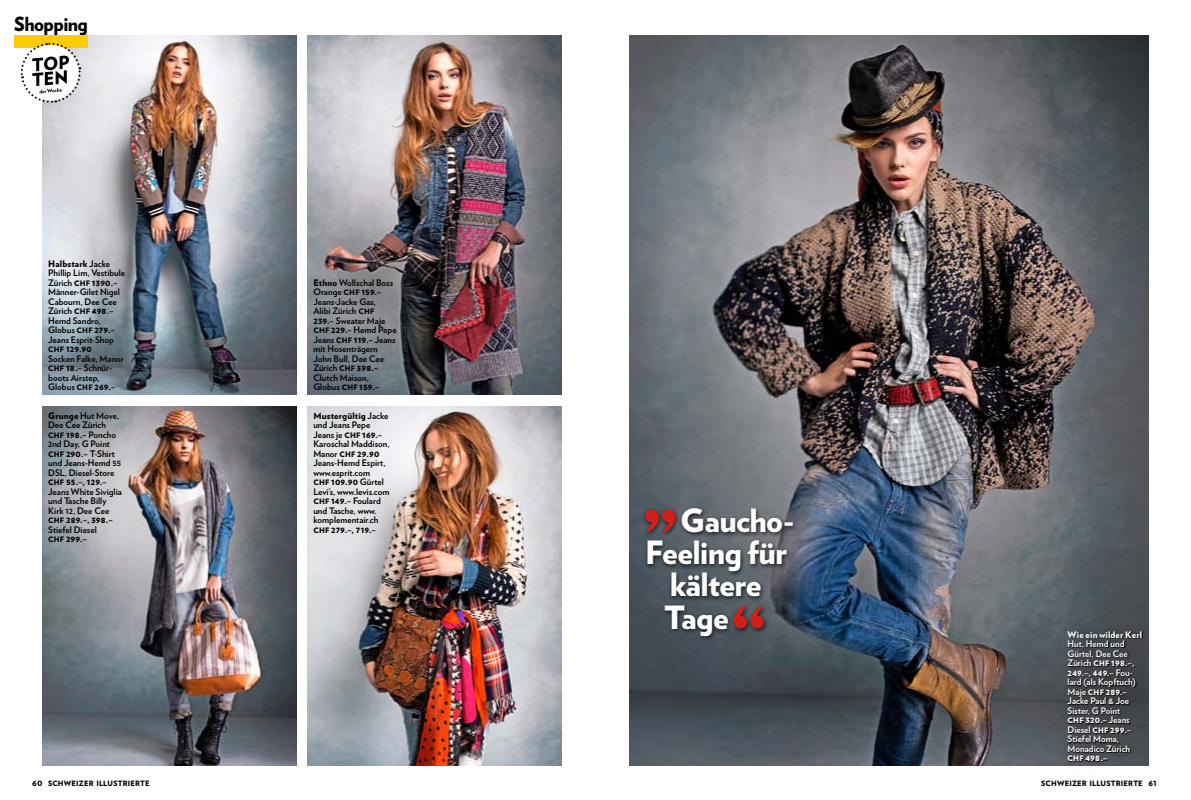
<style>
.page{position:relative;width:1191px;height:800px;background:#fff}
.page>*{position:absolute;margin:0;border:0;box-sizing:border-box;transform-origin:0 0}
._700_Quote_VBlack_32{font:900 32px/32px "Verlag";letter-spacing:-.02em;color:#fff}
.t1{font:900 19.4px "Verlag";letter-spacing:-.03em;color:#000}
._850_Legi_9_0_VBold{font:700 9px/9.5px "Verlag";color:#000}
._850_Legi_9_0_VBold-2{font:700 9px/9.5px "Verlag";color:#fff}
.t2{font:900 7.3px "Verlag";letter-spacing:.025em;color:#000}
.s1{font-weight:900}
.s2{font-weight:900;font-size:7.5px}
</style>
<div class="page">
<img style="left:629px;top:35px;width:519px;height:730px">
<img style="left:43px;top:35px;width:253px;height:360px">
<img style="left:308px;top:35px;width:253px;height:359px">
<img style="left:308px;top:406px;width:253px;height:359px">
<img style="left:43px;top:406px;width:253px;height:359px">
<div style="left:14px;top:35px;width:73px;height:13px;background:#feca00"></div>
<svg style="left:20px;top:42px;width:61px;height:61px"></svg>
<div style="left:641px;top:505px;width:157px;height:136px;background:#000;opacity:.75"></div>
<svg style="left:645px;top:509px;width:30px;height:23px"></svg>
<svg style="left:734px;top:605px;width:29px;height:23px"></svg>
<div style="left:1057px;top:621px;width:94px;height:150px;background:#000;opacity:.4"></div>
<p class="t1" style="left:14px;top:8px;width:75px">Shopping</p>
<p class="_850_Legi_9_0_VBold" style="left:48px;top:258px;width:79px"><span class="s1">Halbstark</span> Jacke<br>Phillip Lim, Vestibule<br>Zürich <span class="s2">CHF</span> <span class="s1">1390.–<br></span>Männer-Gilet Nigel<br>Cabourn, Dee Cee<br>Zürich <span class="s2">CHF</span> <span class="s1">498.–<br></span>Hemd Sandro,<br>Globus <span class="s2">CHF</span> <span class="s1">279.–<br></span>Jeans Esprit-Shop<br><span class="s2">CHF</span> <span class="s1">129.90<br></span>Socken Falke, Manor<br><span class="s2">CHF</span> <span class="s1">18.–</span> Schnür&shy;boots Airstep,<br>Globus <span class="s2">CHF</span> <span class="s1">269.–</span></p>
<p class="_850_Legi_9_0_VBold" style="left:48px;top:410px;width:75px"><span class="s1">Grunge</span> Hut Move,<br>Dee Cee Zürich<br><span class="s2">CHF</span> <span class="s1">198.–</span> Poncho<br>2nd Day, G Point<br><span class="s2">CHF</span> <span class="s1">290.–</span> T-Shirt und Jeans-Hemd 55<br>DSL, Diesel-Store<br><span class="s2">CHF</span> <span class="s1">55.–, 129.–<br></span>Jeans White Siviglia und Tasche Billy<br>Kirk 12, Dee Cee<br><span class="s2">CHF</span> <span class="s1">289.–, 398.–<br></span>Stiefel Diesel<br><span class="s2">CHF</span> <span class="s1">299.–</span></p>
<p class="_850_Legi_9_0_VBold" style="left:313px;top:410px;width:78px"><span class="s1">Mustergültig</span> Jacke und Jeans Pepe<br>Jeans je <span class="s2">CHF</span> <span class="s1">169.–<br></span>Karoschal Maddison,<br>Manor <span class="s2">CHF</span> <span class="s1">29.90<br></span>Jeans-Hemd Espirt, www.esprit.com<br><span class="s2">CHF</span> <span class="s1">109.90</span> Gürtel<br>Levi’s, www.levis.com<br><span class="s2">CHF</span> <span class="s1">149.–</span> Foulard und Tasche, www. komplementair.ch<br><span class="s2">CHF</span> <span class="s1">279.–, 719.–</span></p>
<p class="_850_Legi_9_0_VBold" style="left:313px;top:277px;width:85px"><span class="s1">Ethno</span> Wollschal Boss<br>Orange <span class="s2">CHF</span> <span class="s1">159.–<br></span>Jeans-Jacke Gas,<br>Alibi Zürich <span class="s2">CHF<br></span><span class="s1">239.–</span> Sweater Maje<br><span class="s2">CHF</span> <span class="s1">229.–</span> Hemd Pepe<br>Jeans <span class="s2">CHF</span> <span class="s1">119.–</span> Jeans mit Hosenträgern<br>John Bull, Dee Cee<br>Zürich <span class="s2">CHF</span> <span class="s1">398.–<br></span>Clutch Maison,<br>Globus <span class="s2">CHF</span> <span class="s1">159.–</span></p>
<p class="_700_Quote_VBlack_32" style="left:680px;top:503px;width:115px">Gaucho-</p>
<p class="_700_Quote_VBlack_32" style="left:645px;top:535px;width:143px">Feeling für</p>
<p class="_700_Quote_VBlack_32" style="left:664px;top:567px;width:99px">kältere<br>Tage</p>
<p class="_850_Legi_9_0_VBold-2" style="left:1067px;top:629px;width:76px"><span class="s1">Wie ein wilder Kerl<br></span>Hut, Hemd und<br>Gürtel, Dee Cee<br>Zürich <span class="s2">CHF</span> <span class="s1">198.–,<br>249.–, 449.–</span> Fou&shy;lard (als Kopftuch)<br>Maje <span class="s2">CHF</span> <span class="s1">289.–<br></span>Jacke Paul &amp; Joe<br>Sister, G Point<br><span class="s2">CHF</span> <span class="s1">320.–</span> Jeans<br>Diesel <span class="s2">CHF</span> <span class="s1">299.–<br></span>Stiefel Moma,<br>Monadico Zürich<br><span class="s2">CHF</span> <span class="s1">498.–</span></p>
<p class="t2" style="left:32px;top:777px;width:12px">60</p>
<p class="t2" style="left:48px;top:777px;width:103px">SCHWEIZER ILLUSTRIERTE</p>
<p class="t2" style="left:1041px;top:777px;width:117px">SCHWEIZER ILLUSTRIERTE 61</p>
</div>
